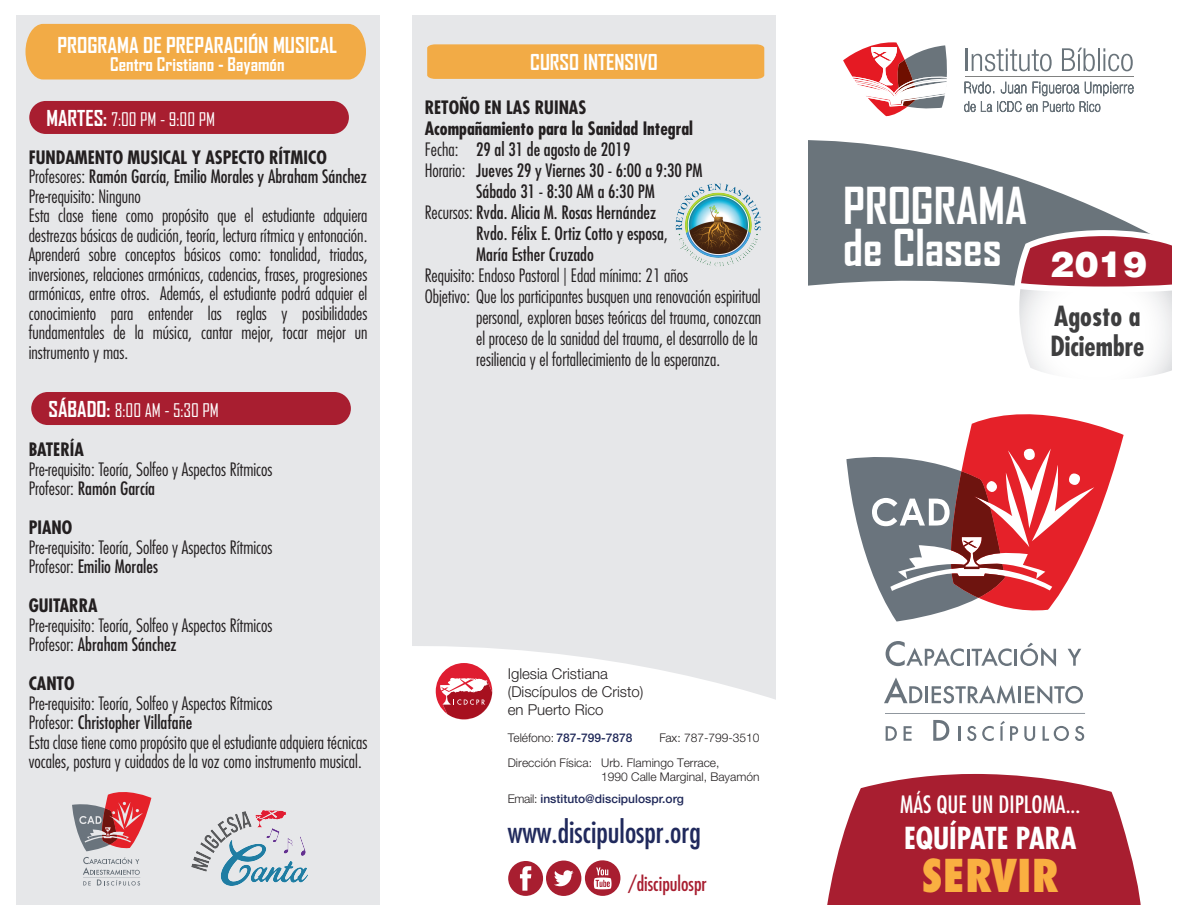
<style>
.page{position:relative;width:1188px;height:918px;background:#fff}
.page>*{position:absolute;margin:0;border:0;box-sizing:border-box;transform-origin:0 0}
.t1{font:700 48.75px/41.7px "Agency FB";color:#fff}
.t2{font:800 condensed 44.1px "Futura Std";color:#faaf41}
.t3{font:900 36.3px "Helvetica";color:#fff}
.t4{font:condensed 30px "Futura Std";color:#20295c}
.t5{font:700 condensed 29.55px "Futura Std";color:#fff}
.t6{font:700 condensed 27px/30px "Futura Std";color:#3e3e3f}
.t7{font:condensed 23.25px "Futura Std";color:#fff}
.t8{font:700 21px "Agency FB";color:#fff}
.t9{font:condensed 19.8px "Futura Std";color:#a81e30}
.t10{font:300 condensed 18px/19.5px "Futura Std";color:#231f20}
.t11{font:condensed 18px "Futura Std";color:#231f20}
.t12{font:700 condensed 18px "Futura Std";color:#231f20}
.t13{font:18px "Agency FB";color:#fff}
.t14{font:700 18px "Agency FB";color:#fff}
.t15{font:300 15px/18px "Helvetica Neue LT Std";color:#231f20}
.t16{font:300 12px/24.9px "Helvetica Neue LT Std";color:#231f20}
.t17{font:500 12px "Helvetica Neue LT Std";color:#1f2859}
.s1{font-weight:700;font-size:21px}
.s2{font-weight:700}
.s3{font-weight:400}
.s4{font-weight:300}
.s5{font-weight:300;color:#231f20}
.s6{font-weight:500;color:#1f2859}
</style>
<div class="page">
<div style="left:16px;top:15px;width:364px;height:889px;background:#e6e7e9"></div>
<svg style="left:72px;top:792px;width:79px;height:59px"></svg>
<svg style="left:83px;top:857px;width:57px;height:29px"></svg>
<hr style="left:83px;top:878px;width:57px;height:1px;background:#6a747d">
<svg style="left:843px;top:42px;width:104px;height:74px"></svg>
<svg style="left:808px;top:140px;width:335px;height:146px;fill:#6a747b"></svg>
<svg style="left:1011px;top:230px;width:161px;height:147px"></svg>
<svg style="left:827px;top:774px;width:314px;height:130px;background:#b33b4b"></svg>
<hr style="left:966px;top:48px;width:2px;height:23px;background:#6a747b">
<svg style="left:972px;top:48px;width:80px;height:23px"></svg>
<svg style="left:1062px;top:48px;width:33px;height:23px"></svg>
<hr style="left:1098px;top:48px;width:2px;height:23px;background:#6a747b">
<svg style="left:1103px;top:48px;width:30px;height:23px"></svg>
<svg style="left:964px;top:81px;width:170px;height:31px"></svg>
<hr style="left:965px;top:76px;width:169px;height:1px;background:#808180">
<div style="left:412px;top:15px;width:364px;height:889px;background:#e6e7e9"></div>
<svg style="left:412px;top:646px;width:364px;height:258px;background:#fdfdfd"></svg>
<svg style="left:508px;top:860px;width:113px;height:36px;background:#cb7a85"></svg>
<svg style="left:436px;top:663px;width:56px;height:56px;background:#d86d78"></svg>
<svg style="left:846px;top:414px;width:278px;height:208px"></svg>
<svg style="left:886px;top:641px;width:78px;height:25px"></svg>
<hr style="left:967px;top:649px;width:3px;height:17px;background:#6a747d">
<svg style="left:972px;top:643px;width:84px;height:24px"></svg>
<svg style="left:1068px;top:649px;width:13px;height:17px"></svg>
<svg style="left:884px;top:677px;width:38px;height:26px"></svg>
<hr style="left:925px;top:686px;width:3px;height:17px;background:#6a747d">
<svg style="left:932px;top:685px;width:151px;height:19px"></svg>
<svg style="left:886px;top:726px;width:11px;height:15px"></svg>
<svg style="left:904px;top:726px;width:8px;height:15px"></svg>
<svg style="left:933px;top:720px;width:16px;height:21px"></svg>
<svg style="left:958px;top:726px;width:2px;height:15px"></svg>
<svg style="left:967px;top:726px;width:9px;height:15px"></svg>
<svg style="left:982px;top:726px;width:12px;height:15px"></svg>
<svg style="left:1000px;top:721px;width:18px;height:20px"></svg>
<svg style="left:1024px;top:726px;width:11px;height:15px"></svg>
<svg style="left:1043px;top:726px;width:26px;height:15px"></svg>
<svg style="left:1075px;top:726px;width:9px;height:15px"></svg>
<hr style="left:885px;top:713px;width:200px;height:1px;background:#6a747d">
<div style="left:29px;top:101px;width:320px;height:33px;background:#a81e30;border-radius:17px"></div>
<div style="left:26px;top:24px;width:340px;height:56px;background:#f2ab46"></div>
<div style="left:31px;top:392px;width:320px;height:33px;background:#a81e30;border-radius:17px"></div>
<img style="left:192px;top:810px;width:116px;height:76px">
<div style="left:427px;top:44px;width:337px;height:35px;background:#f2ab46"></div>
<img style="left:675px;top:183px;width:86px;height:83px">
<p class="t8" style="left:58px;top:32px;width:281px">PROGRAMA DE PREPARACIÓN MUSICAL</p>
<p class="t14" style="left:110px;top:53px;width:176px">Centro Cristiano - Bayamón</p>
<p class="t13" style="left:46px;top:108px;width:170px"><span class="s1">MARTES:</span> 7:00 PM - 9:00 PM</p>
<p class="t10" style="left:29px;top:147px;width:340px"><span class="s2">FUNDAMENTO MUSICAL Y ASPECTO RÍTMICO </span>Profesores: <span class="s3">Ramón García, Emilio Morales y Abraham Sánchez </span>Pre-requisito: Ninguno<br>Esta clase tiene como propósito que el estudiante adquiera destrezas básicas de audición, teoría, lectura rítmica y entonación.<br>Aprenderá sobre conceptos básicos como: tonalidad, triadas, inversiones, relaciones armónicas, cadencias, frases, progresiones armónicas, entre otros. Además, el estudiante podrá adquier el conocimiento para entender las reglas y posibilidades fundamentales de la música, cantar mejor, tocar mejor un instrumento y mas.</p>
<p class="t13" style="left:48px;top:399px;width:172px"><span class="s1">SÁBADO:</span> 8:00 AM - 5:30 PM</p>
<p class="t12" style="left:29px;top:438px;width:57px">BATERÍA</p>
<p class="t10" style="left:29px;top:459px;width:245px">Pre-requisito: Teoría, Solfeo y Aspectos Rítmicos<br>Profesor: <span class="s3">Ramón García</span></p>
<p class="t12" style="left:29px;top:516px;width:45px">PIANO</p>
<p class="t10" style="left:29px;top:537px;width:245px">Pre-requisito: Teoría, Solfeo y Aspectos Rítmicos<br>Profesor: <span class="s3">Emilio Morales</span></p>
<p class="t12" style="left:29px;top:594px;width:71px">GUITARRA</p>
<p class="t10" style="left:29px;top:615px;width:245px">Pre-requisito: Teoría, Solfeo y Aspectos Rítmicos<br>Profesor: <span class="s3">Abraham Sánchez</span></p>
<p class="t12" style="left:29px;top:672px;width:47px">CANTO</p>
<p class="t10" style="left:29px;top:693px;width:340px">Pre-requisito: Teoría, Solfeo y Aspectos Rítmicos<br>Profesor: <span class="s3">Christopher Villafañe<br></span>Esta clase tiene como propósito que el estudiante adquiera técnicas vocales, postura y cuidados de la voz como instrumento musical.</p>
<p class="t8" style="left:530px;top:49px;width:129px">CURSO INTENSIVO</p>
<p class="t12" style="left:425px;top:96px;width:163px">RETOÑO EN LAS RUINAS</p>
<p class="t12" style="left:425px;top:117px;width:270px">Acompañamiento para la Sanidad Integral</p>
<p class="t11" style="left:425px;top:139px;width:207px"><span class="s4">Fecha:</span> 29 al 31 de agosto de 2019</p>
<p class="t11" style="left:425px;top:160px;width:279px"><span class="s4">Horario:</span> Jueves 29 y Viernes 30 - 6:00 a 9:30 PM</p>
<p class="t11" style="left:476px;top:181px;width:180px">Sábado 31 - 8:30 AM a 6:30 PM</p>
<p class="t11" style="left:425px;top:202px;width:233px"><span class="s4">Recursos:</span> Rvda. Alicia M. Rosas Hernández</p>
<p class="t11" style="left:476px;top:223px;width:193px">Rvdo. Félix E. Ortiz Cotto y esposa,</p>
<p class="t11" style="left:476px;top:244px;width:119px">María Esther Cruzado</p>
<p class="t10" style="left:425px;top:266px;width:265px">Requisito: Endoso Pastoral | Edad mínima: 21 años</p>
<p class="t10" style="left:425px;top:287px;width:338px">Objetivo: Que los participantes busquen una renovación espiritual</p>
<p class="t10" style="left:476px;top:308px;width:287px">personal, exploren bases teóricas del trauma, conozcan</p>
<p class="t10" style="left:476px;top:329px;width:283px">el proceso de la sanidad del trauma, el desarrollo de la</p>
<p class="t10" style="left:476px;top:350px;width:245px">resiliencia y el fortallecimiento de la esperanza.</p>
<p class="t15" style="left:508px;top:664px;width:137px">Iglesia Cristiana (Discípulos de Cristo) en Puerto Rico</p>
<p class="t17" style="left:508px;top:731px;width:126px"><span class="s5">Teléfono:</span> 787-799-7878</p>
<p class="t16" style="left:508px;top:725px;width:253px;text-indent:152px">Fax: 787-799-3510<br>Dirección Física: Urb. Flamingo Terrace,</p>
<p class="t16" style="left:508px;top:766px;width:253px;line-height:22.2px;text-indent:93px">1990 Calle Marginal, Bayamón<br>Email: <span class="s6">instituto@discipulospr.org</span></p>
<h3 class="t4" style="left:508px;top:814px;width:195px">www.discipulospr.org</h3>
<p class="t9" style="left:629px;top:872px;width:80px">/discipulospr</p>
<h1 class="t1" style="left:843px;top:184px;width:185px">PROGRAMA de Clases</h1>
<h3 class="t3" style="left:1051px;top:242px;width:98px">2019</h3>
<h3 class="t6" style="left:1051px;top:301px;width:95px">Agosto a<br>Diciembre</h3>
<p class="t7" style="left:900px;top:790px;width:181px">MÁS QUE UN DIPLOMA...</p>
<h3 class="t5" style="left:904px;top:819px;width:174px">EQUÍPATE PARA</h3>
<h2 class="t2" style="left:922px;top:848px;width:138px">SERVIR</h2>
</div>
